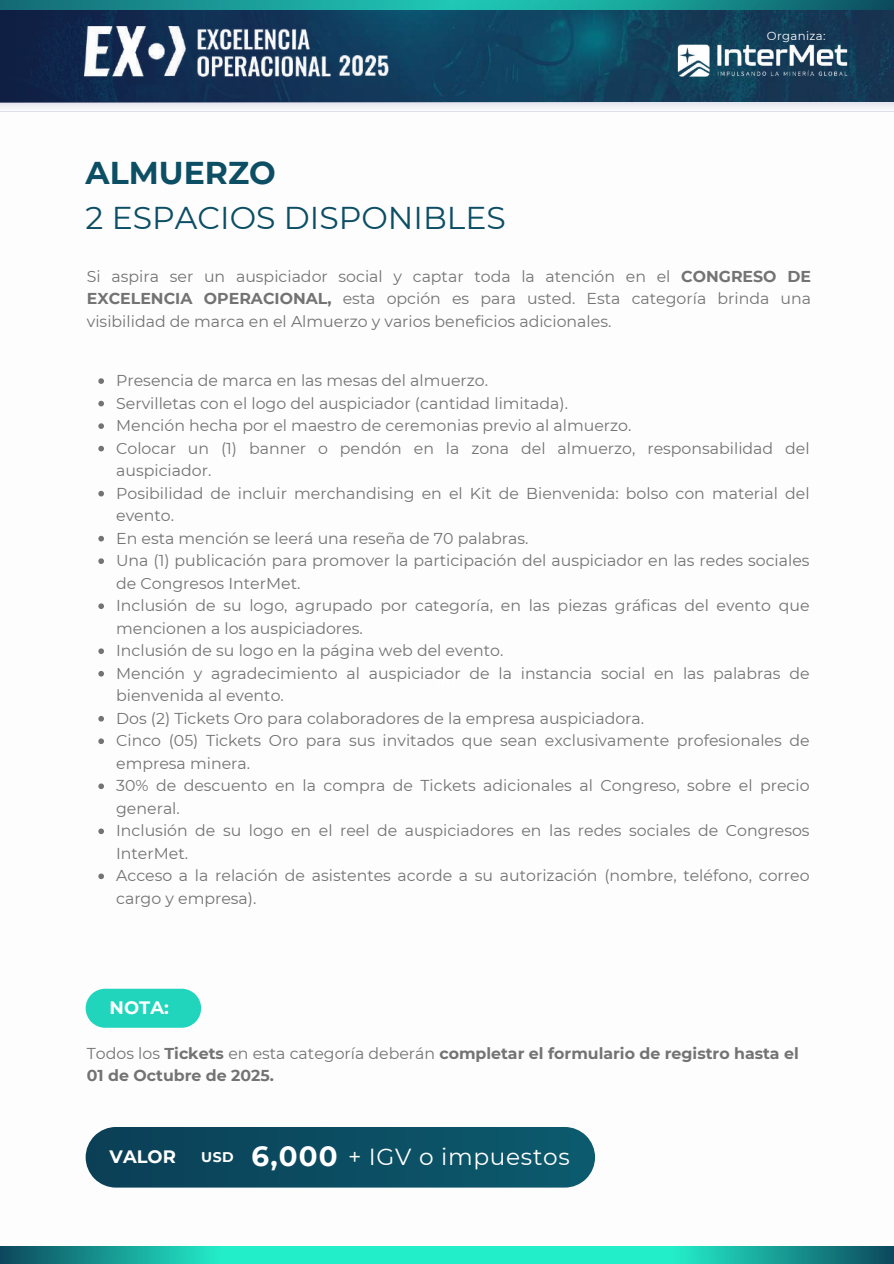
<style>
.page{position:relative;width:894px;height:1264px;background:#fff}
.page>*{position:absolute;margin:0;border:0;box-sizing:border-box;transform-origin:0 0}
.t1{font:31.5px "Montserrat";color:#0c4e63}
.t2{font:700 31.5px "Montserrat";color:#0c4e63}
.t3{font:23.25px "Montserrat";letter-spacing:.03em;color:#fff}
.t4{font:700 17.85px "Montserrat";color:#fff}
.t5{font:15.75px/22.5px "Montserrat";color:#737373;text-align:justify}
.t6{font:700 15.75px/22.5px "Montserrat";color:#737373}
.t7{font:11.7px "Montserrat";letter-spacing:.03em;color:#fff}
.s1{font-weight:700}
.s2{font-weight:400}
.s3{font-weight:700;font-size:13.95px}
.s4{font-weight:700;font-size:27.75px}
</style>
<div class="page">
<svg style="left:0;top:102px;width:893px;height:7px;fill:#ecedf3"></svg>
<svg style="left:86px;top:988px;width:115px;height:39px;background:#33d8c1"></svg>
<svg style="left:86px;top:1127px;width:509px;height:60px;background:#115165"></svg>
<svg style="left:98px;top:378px;width:6px;height:6px"></svg>
<svg style="left:98px;top:401px;width:6px;height:5px"></svg>
<svg style="left:98px;top:423px;width:6px;height:6px"></svg>
<svg style="left:98px;top:446px;width:6px;height:5px"></svg>
<svg style="left:98px;top:491px;width:6px;height:5px"></svg>
<svg style="left:98px;top:536px;width:6px;height:5px"></svg>
<svg style="left:98px;top:558px;width:6px;height:6px"></svg>
<svg style="left:98px;top:603px;width:6px;height:6px"></svg>
<svg style="left:98px;top:648px;width:6px;height:6px"></svg>
<svg style="left:98px;top:671px;width:6px;height:5px"></svg>
<svg style="left:98px;top:716px;width:6px;height:5px"></svg>
<svg style="left:98px;top:738px;width:6px;height:6px"></svg>
<svg style="left:98px;top:783px;width:6px;height:6px"></svg>
<svg style="left:98px;top:828px;width:6px;height:6px"></svg>
<svg style="left:98px;top:873px;width:6px;height:6px"></svg>
<img style="left:645px;top:10px;width:248px;height:92px">
<svg style="left:645px;top:0;width:248px;height:10px;background:#12777c"></svg>
<svg style="left:0;top:0;width:645px;height:102px;background:#114863"></svg>
<img style="left:670px;top:37px;width:192px;height:43px">
<img style="left:84px;top:27px;width:304px;height:54px">
<svg style="left:0;top:1246px;width:893px;height:17px;background:#1dc4ae"></svg>
<h1 class="t2" style="left:86px;top:154px;width:192px">ALMUERZO</h1>
<h1 class="t1" style="left:86px;top:199px;width:421px">2 ESPACIOS DISPONIBLES</h1>
<p class="t7" style="left:766px;top:29px;width:60px">Organiza:</p>
<p class="t5" style="left:87px;top:265px;width:725px">Si aspira ser un auspiciador social y captar toda la atención en el <span class="s1">CONGRESO DE EXCELENCIA OPERACIONAL,</span> esta opción es para usted. Esta categoría brinda una visibilidad de marca en el Almuerzo y varios beneficios adicionales.</p>
<p class="t5" style="left:116px;top:369px;width:694px;text-align:left">Presencia de marca en las mesas del almuerzo.<br>Servilletas con el logo del auspiciador (cantidad limitada).<br>Mención hecha por el maestro de ceremonias previo al almuerzo.<br>Colocar un (1) banner o pendón en la zona del almuerzo, responsabilidad del auspiciador.<br>Posibilidad de incluir merchandising en el Kit de Bienvenida: bolso con material del evento.<br>En esta mención se leerá una reseña de 70 palabras.<br>Una (1) publicación para promover la participación del auspiciador en las redes sociales de Congresos InterMet.<br>Inclusión de su logo, agrupado por categoría, en las piezas gráficas del evento que mencionen a los auspiciadores.<br>Inclusión de su logo en la página web del evento.<br>Mención y agradecimiento al auspiciador de la instancia social en las palabras de bienvenida al evento.<br>Dos (2) Tickets Oro para colaboradores de la empresa auspiciadora.<br>Cinco (05) Tickets Oro para sus invitados que sean exclusivamente profesionales de empresa minera.<br>30% de descuento en la compra de Tickets adicionales al Congreso, sobre el precio general.<br>Inclusión de su logo en el reel de auspiciadores en las redes sociales de Congresos InterMet.<br>Acceso a la relación de asistentes acorde a su autorización (nombre, teléfono, correo cargo y empresa).</p>
<p class="t4" style="left:110px;top:996px;width:61px">NOTA:</p>
<p class="t6" style="left:87px;top:1042px;width:713px"><span class="s2">Todos los</span> Tickets <span class="s2">en esta categoría deberán</span> completar el formulario de registro hasta el<br>01 de Octubre de 2025.</p>
<p class="t4" style="left:110px;top:1145px;width:68px">VALOR</p>
<h2 class="t3" style="left:201px;top:1142px;width:370px"><span class="s3">USD</span> <span class="s4">6,000</span> + IGV o impuestos</h2>
</div>
